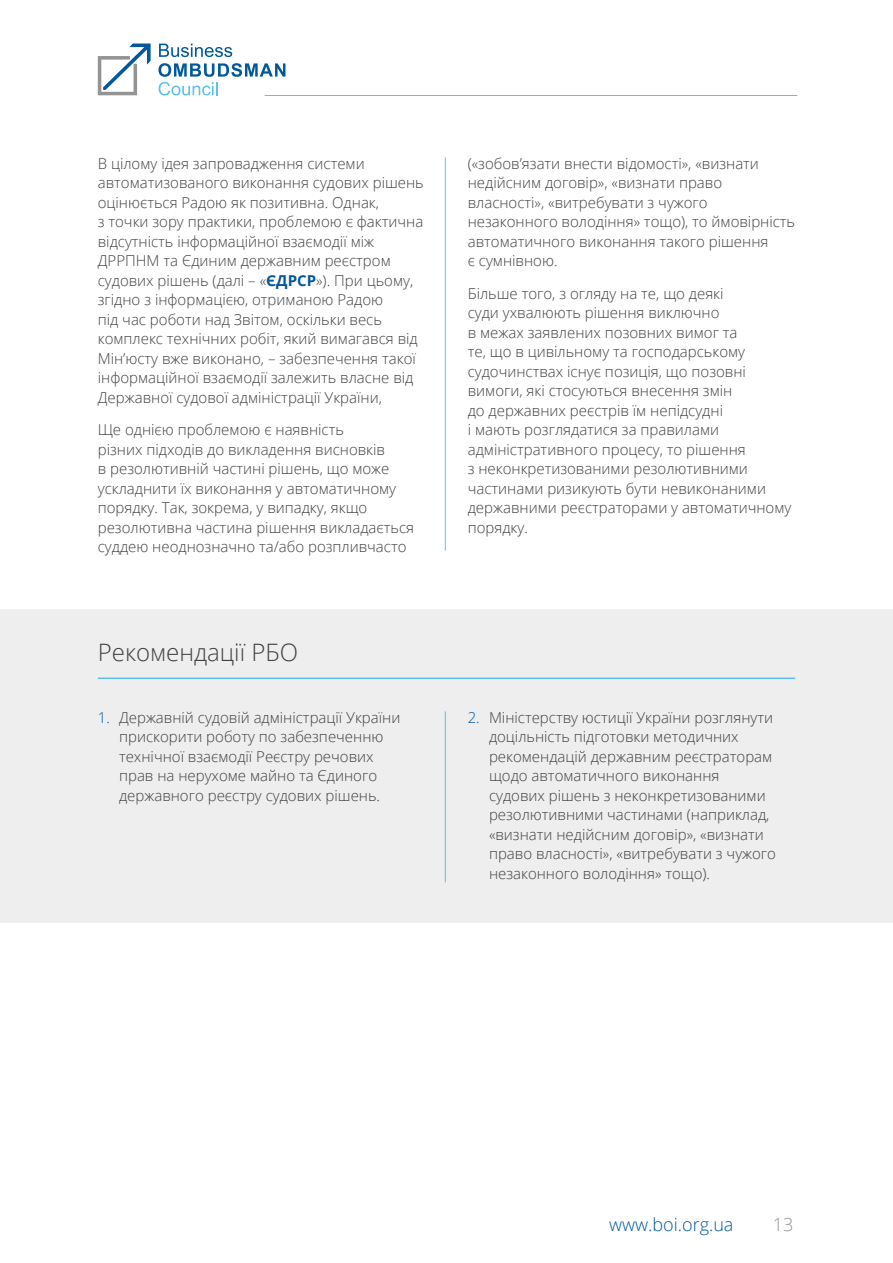
<style>
.page{position:relative;width:893px;height:1263px;background:#fff}
.page>*{position:absolute;margin:0;border:0;box-sizing:border-box;transform-origin:0 0}
.t1{font:300 24px "Open Sans";color:#414042}
.t2{font:300 18px "Open Sans";color:#02589a}
.t3{font:300 18px "Open Sans";color:#929496}
.t4{font:300 15px/19.5px "Open Sans";color:#414042}
.s1{font-weight:700;color:#02589a}
.s2{color:#02589a}
</style>
<div class="page">
<hr style="left:265px;top:95px;width:532px;height:1px;background:#5ac1ee">
<svg style="left:159px;top:44px;width:73px;height:13px"></svg>
<svg style="left:158px;top:63px;width:127px;height:33px"></svg>
<svg style="left:98px;top:44px;width:53px;height:51px"></svg>
<div style="left:0;top:609px;width:893px;height:314px;background:#efeeee"></div>
<hr style="left:98px;top:677px;width:697px;height:2px;background:#5ac1ee">
<hr style="left:445px;top:157px;width:1px;height:394px;background:#5ac1ee">
<hr style="left:445px;top:711px;width:1px;height:171px;background:#5ac1ee">
<p class="t4" style="left:98px;top:153px;width:327px">В цілому ідея запровадження системи автоматизованого виконання судових рішень оцінюється Радою як позитивна. Однак,<br>з точки зору практики, проблемою є фактична відсутність інформаційної взаємодії між ДРРПНМ та Єдиним державним реєстром судових рішень (далі – «<span class="s1">ЄДРСР</span>»). При цьому, згідно з інформацією, отриманою Радою<br>під час роботи над Звітом, оскільки весь комплекс технічних робіт, який вимагався від Мін’юсту вже виконано, – забезпечення такої інформаційної взаємодії залежить власне від Державної судової адміністрації України,</p>
<p class="t4" style="left:98px;top:419px;width:318px">Ще однією проблемою є наявність<br>різних підходів до викладення висновків<br>в резолютивній частині рішень, що може ускладнити їх виконання у автоматичному порядку. Так, зокрема, у випадку, якщо резолютивна частина рішення викладається суддею неоднозначно та/або розпливчасто</p>
<h1 class="t1" style="left:98px;top:636px;width:202px">Рекомендації РБО</h1>
<p class="t4" style="left:468px;top:153px;width:329px">(«зобов’язати внести відомості», «визнати недійсним договір», «визнати право власності», «витребувати з чужого незаконного володіння» тощо), то ймовірність автоматичного виконання такого рішення<br>є сумнівною.</p>
<p class="t4" style="left:468px;top:283px;width:325px">Більше того, з огляду на те, що деякі<br>суди ухвалюють рішення виключно<br>в межах заявлених позовних вимог та<br>те, що в цивільному та господарському судочинствах існує позиція, що позовні вимоги, які стосуються внесення змін<br>до державних реєстрів їм непідсудні<br>і мають розглядатися за правилами адміністративного процесу, то рішення<br>з неконкретизованими резолютивними частинами ризикують бути невиконаними державними реєстраторами у автоматичному порядку.</p>
<p class="t4" style="left:98px;top:707px;width:304px;text-align:center"><span class="s2">1.</span> Державній судовій адміністрації України прискорити роботу по забезпеченню технічної взаємодії Реєстру речових<br>прав на нерухоме майно та Єдиного державного реєстру судових рішень.</p>
<p class="t4" style="left:489px;top:707px;width:289px;text-indent:-21px"><span class="s2">2.</span> Міністерству юстиції України розглянути доцільність підготовки методичних рекомендацій державним реєстраторам щодо автоматичного виконання судових рішень з неконкретизованими резолютивними частинами (наприклад, «визнати недійсним договір», «визнати право власності», «витребувати з чужого незаконного володіння» тощо).</p>
<p class="t2" style="left:609px;top:1212px;width:126px">www.boi.org.ua</p>
<p class="t3" style="left:773px;top:1212px;width:22px">13</p>
</div>
